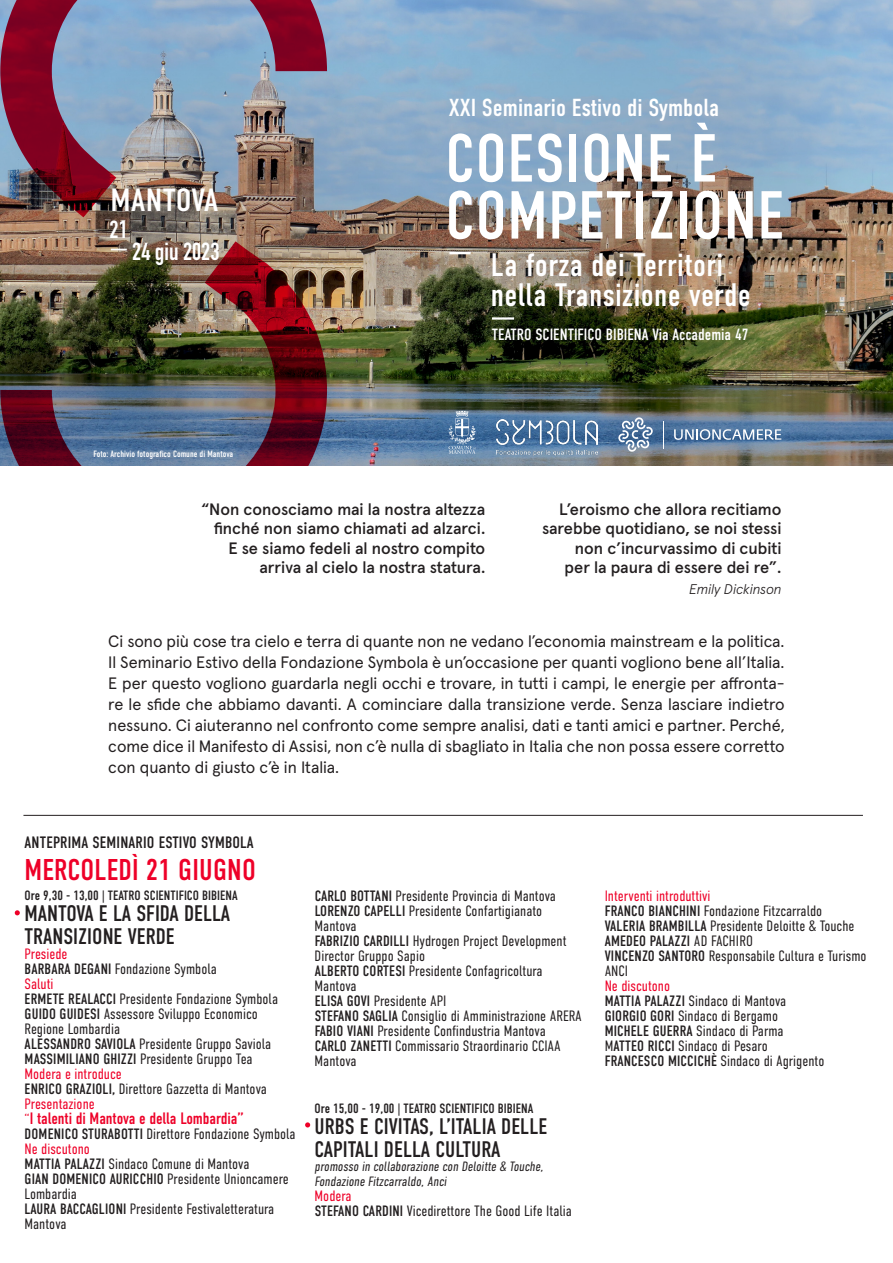
<style>
.page{position:relative;width:893px;height:1263px;background:#fff}
.page>*{position:absolute;margin:0;border:0;box-sizing:border-box;transform-origin:0 0}
.t1{font:67.8px/57px "DIN Condensed";letter-spacing:.01em;color:#fff}
.t2{font:32.55px/30.2px "DIN Condensed";letter-spacing:.01em;color:#fff}
.t3{font:32.1px "DIN Condensed";letter-spacing:.005em;color:#fff;scale:1.06 1}
.t4{font:30px "DIN Condensed";color:#ee0028}
.t5{font:24.6px "DIN Condensed";color:#fff}
.t6{font:700 24.45px "DIN Condensed";color:#fff}
.t7{font:22.5px "DIN Condensed";color:#231f20}
.t8{font:16.5px/21px "Apercu Pro";color:#231f20;text-align:justify}
.t9{font:500 16.5px "Apercu Pro";color:#231f20}
.t10{font:16.5px "DIN Condensed";letter-spacing:-.005em;color:#ee0028}
.t11{font:16.5px "DIN Condensed";letter-spacing:.01em;color:#231f20}
.t12{font:16.35px "DIN Condensed";color:#fff}
.t13{font:300 15px/15px "DIN Condensed";color:#231f20}
.t14{font:300 15px "DIN Condensed";color:#ee0028}
.t15{font:15px "DIN Condensed";letter-spacing:.01em;color:#231f20}
.t16{font:italic 300 13.95px "Apercu Pro";color:#231f20}
.t17{font:13.5px "DIN Condensed";color:#231f20}
.t18{font:300 13.5px "DIN Condensed";color:#231f20}
.t19{font:9.15px "DIN Condensed";color:#fff}
.s1{font-weight:400}
.s2{font-weight:300;font-size:15px}
.s3{font-weight:300}
</style>
<div class="page">
<img style="left:161px;top:0;width:732px;height:466px">
<img style="left:0;top:241px;width:327px;height:225px">
<img style="left:0;top:0;width:327px;height:217px">
<svg style="left:111px;top:249px;width:16px;height:1px"></svg>
<hr style="left:449px;top:252px;width:22px;height:2px;background:#fff">
<hr style="left:23px;top:815px;width:840px;height:1px;background:#231f20">
<svg style="left:15px;top:910px;width:5px;height:5px"></svg>
<hr style="left:492px;top:317px;width:22px;height:3px;background:#fff">
<img style="left:497px;top:419px;width:100px;height:36px">
<svg style="left:618px;top:417px;width:35px;height:35px"></svg>
<svg style="left:663px;top:421px;width:1px;height:27px"></svg>
<svg style="left:674px;top:429px;width:107px;height:11px"></svg>
<svg style="left:448px;top:411px;width:28px;height:43px"></svg>
<svg style="left:305px;top:1122px;width:5px;height:5px"></svg>
<p class="t3" style="left:110px;top:182px;width:103px">MANTOVA</p>
<p class="t6" style="left:110px;top:213px;width:20px">21</p>
<p class="t6" style="left:132px;top:235px;width:89px">24 giu 2023</p>
<p class="t19" style="left:94px;top:449px;width:141px">Foto: Archivio fotografico Comune di Mantova</p>
<p class="t5" style="left:449px;top:94px;width:272px">XXI Seminario Estivo di Symbola</p>
<p class="t1" style="left:445px;top:131px;width:340px">COESIONE È<br>COMPETIZIONE</p>
<p class="t2" style="left:491px;top:250px;width:261px">La forza dei Territori nella Transizione verde</p>
<p class="t12" style="left:492px;top:325px;width:258px">TEATRO SCIENTIFICO BIBIENA Via Accademia 47</p>
<p class="t9" style="left:201px;top:496px;width:286px">“Non conosciamo mai la nostra altezza</p>
<p class="t9" style="left:214px;top:516px;width:273px">finché non siamo chiamati ad alzarci.</p>
<p class="t9" style="left:228px;top:535px;width:258px">E se siamo fedeli al nostro compito</p>
<p class="t9" style="left:259px;top:555px;width:227px">arriva al cielo la nostra statura.</p>
<p class="t9" style="left:559px;top:496px;width:224px">L’eroismo che allora recitiamo</p>
<p class="t9" style="left:542px;top:516px;width:241px">sarebbe quotidiano, se noi stessi</p>
<p class="t9" style="left:575px;top:535px;width:208px">non c’incurvassimo di cubiti</p>
<p class="t9" style="left:565px;top:555px;width:218px">per la paura di essere dei re”.</p>
<p class="t16" style="left:689px;top:579px;width:94px">Emily Dickinson</p>
<p class="t8" style="left:108px;top:630px;width:678px">Ci sono più cose tra cielo e terra di quante non ne vedano l’economia mainstream e la politica.<br>Il Seminario Estivo della Fondazione Symbola è un’occasione per quanti vogliono bene all’Italia.<br>E per questo vogliono guardarla negli occhi e trovare, in tutti i campi, le energie per affronta&shy;re le sfide che abbiamo davanti. A cominciare dalla transizione verde. Senza lasciare indietro nessuno. Ci aiuteranno nel confronto come sempre analisi, dati e tanti amici e partner. Perché, come dice il Manifesto di Assisi, non c’è nulla di sbagliato in Italia che non possa essere corretto con quanto di giusto c’è in Italia.</p>
<p class="t11" style="left:25px;top:833px;width:231px">ANTEPRIMA SEMINARIO ESTIVO SYMBOLA</p>
<p class="t4" style="left:25px;top:853px;width:233px">MERCOLEDÌ 21 GIUGNO</p>
<p class="t17" style="left:25px;top:888px;width:215px">Ore 9,30 - 13,00 | TEATRO SCIENTIFICO BIBIENA</p>
<p class="t7" style="left:25px;top:901px;width:207px">MANTOVA E LA SFIDA DELLA</p>
<p class="t7" style="left:25px;top:923px;width:152px">TRANSIZIONE VERDE</p>
<p class="t14" style="left:25px;top:945px;width:45px">Presiede</p>
<p class="t13" style="left:25px;top:961px;width:194px"><span class="s1">BARBARA DEGANI</span> Fondazione Symbola</p>
<p class="t14" style="left:25px;top:975px;width:30px">Saluti</p>
<p class="t13" style="left:25px;top:991px;width:255px"><span class="s1">ERMETE REALACCI</span> Presidente Fondazione Symbola</p>
<p class="t13" style="left:25px;top:1006px;width:235px"><span class="s1">GUIDO GUIDESI</span> Assessore Sviluppo Economico</p>
<p class="t13" style="left:25px;top:1021px;width:97px">Regione Lombardia</p>
<p class="t13" style="left:25px;top:1036px;width:248px"><span class="s1">ALESSANDRO SAVIOLA</span> Presidente Gruppo Saviola</p>
<p class="t13" style="left:25px;top:1051px;width:230px"><span class="s1">MASSIMILIANO GHIZZI</span> Presidente Gruppo Tea</p>
<p class="t14" style="left:25px;top:1065px;width:99px">Modera e introduce</p>
<p class="t13" style="left:25px;top:1081px;width:244px"><span class="s1">ENRICO GRAZIOLI,</span> Direttore Gazzetta di Mantova</p>
<p class="t14" style="left:25px;top:1095px;width:72px">Presentazione</p>
<p class="t10" style="left:25px;top:1109px;width:221px"><span class="s2">“</span>I talenti di Mantova e della Lombardia”</p>
<p class="t13" style="left:25px;top:1126px;width:273px"><span class="s1">DOMENICO STURABOTTI</span> Direttore Fondazione Symbola</p>
<p class="t14" style="left:25px;top:1140px;width:67px">Ne discutono</p>
<p class="t13" style="left:25px;top:1156px;width:226px"><span class="s1">MATTIA PALAZZI</span> Sindaco Comune di Mantova</p>
<p class="t13" style="left:25px;top:1171px;width:266px"><span class="s1">GIAN DOMENICO AURICCHIO</span> Presidente Unioncamere<br>Lombardia</p>
<p class="t13" style="left:25px;top:1201px;width:251px"><span class="s1">LAURA BACCAGLIONI</span> Presidente Festivaletteratura<br>Mantova</p>
<p class="t13" style="left:315px;top:889px;width:243px"><span class="s1">CARLO BOTTANI</span> Presidente Provincia di Mantova</p>
<p class="t13" style="left:315px;top:904px;width:229px"><span class="s1">LORENZO CAPELLI</span> Presidente Confartigianato</p>
<p class="t13" style="left:315px;top:919px;width:43px">Mantova</p>
<p class="t13" style="left:315px;top:934px;width:253px"><span class="s1">FABRIZIO CARDILLI</span> Hydrogen Project Development<br>Director Gruppo Sapio</p>
<p class="t13" style="left:315px;top:964px;width:229px"><span class="s1">ALBERTO CORTESI</span> Presidente Confagricoltura</p>
<p class="t13" style="left:315px;top:979px;width:43px">Mantova</p>
<p class="t13" style="left:315px;top:994px;width:133px"><span class="s1">ELISA GOVI</span> Presidente API</p>
<p class="t13" style="left:315px;top:1009px;width:269px"><span class="s1">STEFANO SAGLIA</span> Consiglio di Amministrazione ARERA</p>
<p class="t13" style="left:315px;top:1024px;width:233px"><span class="s1">FABIO VIANI</span> Presidente Confindustria Mantova</p>
<p class="t13" style="left:315px;top:1039px;width:248px"><span class="s1">CARLO ZANETTI</span> Commissario Straordinario CCIAA<br>Mantova</p>
<p class="t17" style="left:315px;top:1101px;width:220px">Ore 15,00 - 19,00 | TEATRO SCIENTIFICO BIBIENA</p>
<p class="t7" style="left:315px;top:1114px;width:234px">URBS E CIVITAS, L’ITALIA DELLE</p>
<p class="t7" style="left:315px;top:1136px;width:187px">CAPITALI DELLA CULTURA</p>
<p class="t18" style="left:315px;top:1159px;width:232px">promosso in collaborazione con Deloitte &amp; Touche,</p>
<p class="t18" style="left:315px;top:1173px;width:136px">Fondazione Fitzcarraldo, Anci</p>
<p class="t14" style="left:315px;top:1187px;width:38px">Modera</p>
<p class="t13" style="left:315px;top:1203px;width:259px"><span class="s1">STEFANO CARDINI</span> Vicedirettore The Good Life Italia</p>
<p class="t14" style="left:605px;top:888px;width:107px">Interventi introduttivi</p>
<p class="t13" style="left:605px;top:904px;width:219px"><span class="s1">FRANCO BIANCHINI</span> Fondazione Fitzcarraldo</p>
<p class="t13" style="left:605px;top:919px;width:251px"><span class="s1">VALERIA BRAMBILLA</span> Presidente Deloitte &amp; Touche</p>
<p class="t15" style="left:605px;top:933px;width:150px">AMEDEO PALAZZI <span class="s3">AD FACHIRO</span></p>
<p class="t13" style="left:605px;top:949px;width:263px"><span class="s1">VINCENZO SANTORO</span> Responsabile Cultura e Turismo<br>ANCI</p>
<p class="t14" style="left:605px;top:978px;width:67px">Ne discutono</p>
<p class="t13" style="left:605px;top:994px;width:183px"><span class="s1">MATTIA PALAZZI</span> Sindaco di Mantova</p>
<p class="t13" style="left:605px;top:1009px;width:175px"><span class="s1">GIORGIO GORI</span> Sindaco di Bergamo</p>
<p class="t13" style="left:605px;top:1024px;width:180px"><span class="s1">MICHELE GUERRA</span> Sindaco di Parma</p>
<p class="t13" style="left:605px;top:1039px;width:164px">M<span class="s1">ATTEO RICCI</span> Sindaco di Pesaro</p>
<p class="t13" style="left:605px;top:1054px;width:221px"><span class="s1">FRANCESCO MICCICHÈ</span> Sindaco di Agrigento</p>
</div>
